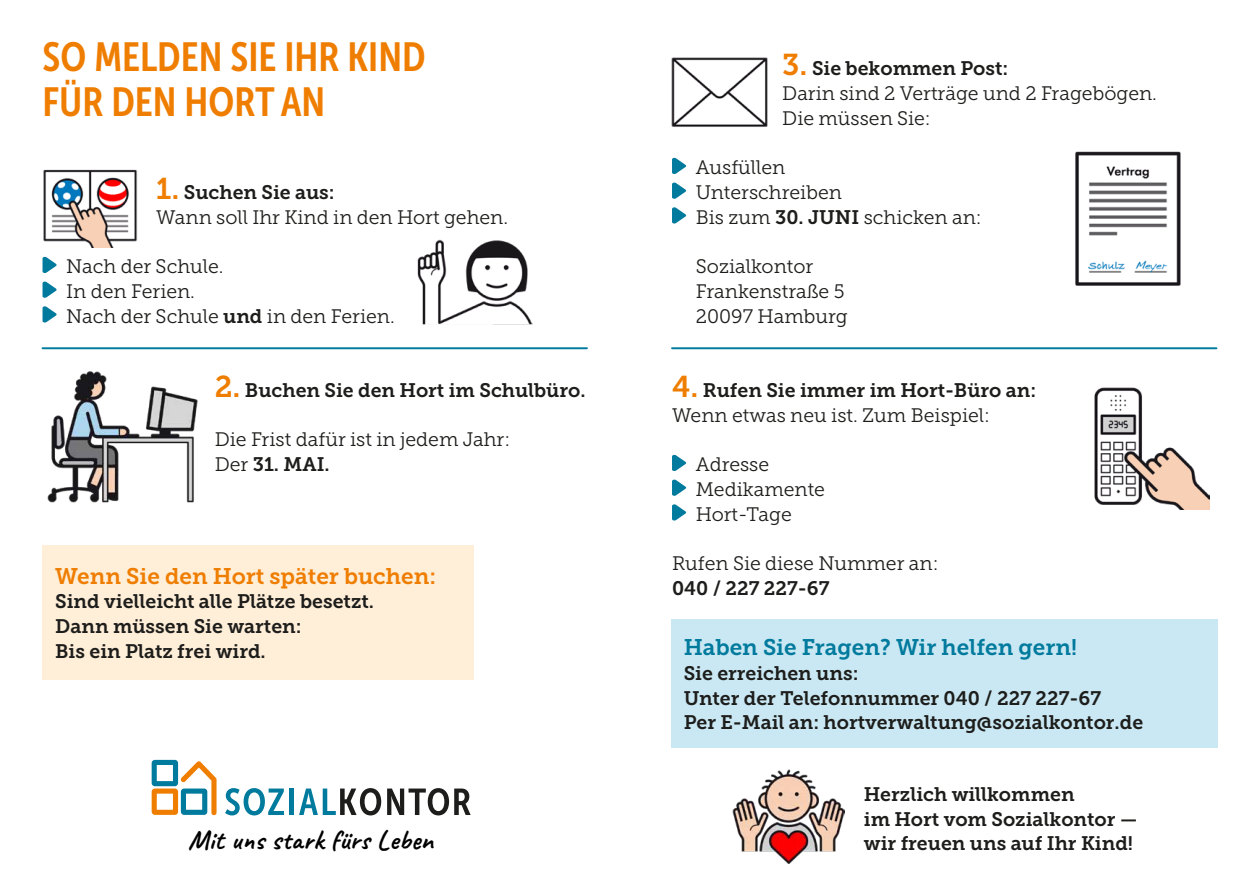
<style>
.page{position:relative;width:1259px;height:893px;background:#fff}
.page>*{position:absolute;margin:0;border:0;box-sizing:border-box;transform-origin:0 0}
.t1{font:40.5px/45px "Museo Sans Cond 700";color:#ef7d00}
.t2{font:27.75px "Caveat";letter-spacing:.01em;color:#010000}
.t3{font:22.5px "Museo Slab 700";color:#007a9d}
.t4{font:22.5px "Museo Slab 700";color:#ef7d00}
.t5{font:19.5px/24.8px "Museo Slab 700";color:#1d1d1b}
.t6{font:19.5px/24.8px "Museo Slab 300";color:#1d1d1b}
.s1{font-size:30px;color:#ef7d00}
.s2{font-family:"Museo Slab 700"}
.s3{font-family:"Museo Slab 300"}
</style>
<div class="page">
<svg style="left:43px;top:257px;width:14px;height:16px"></svg>
<svg style="left:43px;top:281px;width:14px;height:17px"></svg>
<svg style="left:43px;top:306px;width:14px;height:17px"></svg>
<img style="left:43px;top:169px;width:95px;height:78px">
<img style="left:417px;top:239px;width:115px;height:86px">
<hr style="left:43px;top:347px;width:544px;height:2px;background:#007a9d">
<hr style="left:672px;top:347px;width:544px;height:2px;background:#007a9d">
<img style="left:47px;top:371px;width:151px;height:132px">
<div style="left:43px;top:545px;width:431px;height:134px;background:#ffeed8"></div>
<div style="left:671px;top:620px;width:546px;height:128px;background:#cae8f3"></div>
<svg style="left:672px;top:158px;width:14px;height:16px"></svg>
<svg style="left:672px;top:182px;width:14px;height:17px"></svg>
<svg style="left:672px;top:207px;width:14px;height:17px"></svg>
<svg style="left:672px;top:455px;width:14px;height:16px"></svg>
<svg style="left:672px;top:479px;width:14px;height:17px"></svg>
<svg style="left:672px;top:504px;width:14px;height:17px"></svg>
<img style="left:671px;top:57px;width:97px;height:70px">
<img style="left:1075px;top:151px;width:106px;height:135px">
<img style="left:1094px;top:387px;width:115px;height:123px">
<img style="left:732px;top:770px;width:112px;height:93px">
<svg style="left:225px;top:788px;width:59px;height:27px"></svg>
<hr style="left:290px;top:788px;width:4px;height:27px;background:#007a9d">
<svg style="left:299px;top:788px;width:82px;height:27px"></svg>
<svg style="left:387px;top:788px;width:84px;height:27px"></svg>
<svg style="left:152px;top:760px;width:64px;height:55px"></svg>
<h1 class="t1" style="left:43px;top:35px;width:385px">SO MELDEN SIE IHR KIND<br>FÜR DEN HORT AN</h1>
<p class="t5" style="left:156px;top:180px;width:180px"><span class="s1">1.</span> Suchen Sie aus:</p>
<p class="t6" style="left:156px;top:205px;width:353px">Wann soll Ihr Kind in den Hort gehen.</p>
<p class="t6" style="left:66px;top:254px;width:330px">Nach der Schule.<br>In den Ferien.<br>Nach der Schule <span class="s2">und</span> in den Ferien.</p>
<p class="t5" style="left:215px;top:378px;width:372px"><span class="s1">2.</span> Buchen Sie den Hort im Schulbüro.</p>
<p class="t6" style="left:215px;top:427px;width:297px">Die Frist dafür ist in jedem Jahr:</p>
<p class="t5" style="left:215px;top:452px;width:117px"><span class="s3">Der</span> 31. MAI.</p>
<p class="t4" style="left:55px;top:563px;width:382px">Wenn Sie den Hort später buchen:</p>
<p class="t5" style="left:55px;top:589px;width:320px">Sind vielleicht alle Plätze besetzt.<br>Dann müssen Sie warten:<br>Bis ein Platz frei wird.</p>
<p class="t5" style="left:782px;top:56px;width:228px"><span class="s1">3.</span> Sie bekommen Post:</p>
<p class="t6" style="left:782px;top:81px;width:376px">Darin sind 2 Verträge und 2 Fragebögen.<br>Die müssen Sie:</p>
<p class="t6" style="left:696px;top:155px;width:287px">Ausfüllen<br>Unterschreiben<br>Bis zum <span class="s2">30. JUNI</span> schicken an:</p>
<p class="t6" style="left:696px;top:254px;width:153px">Sozialkontor<br>Frankenstraße 5<br>20097 Hamburg</p>
<p class="t5" style="left:672px;top:378px;width:366px"><span class="s1">4.</span> Rufen Sie immer im Hort-Büro an:</p>
<p class="t6" style="left:672px;top:403px;width:319px">Wenn etwas neu ist. Zum Beispiel:</p>
<p class="t6" style="left:696px;top:452px;width:131px">Adresse<br>Medikamente<br>Hort-Tage</p>
<p class="t6" style="left:672px;top:551px;width:268px">Rufen Sie diese Nummer an:</p>
<p class="t5" style="left:672px;top:576px;width:159px">040 / 227 227-67</p>
<p class="t3" style="left:684px;top:635px;width:395px">Haben Sie Fragen? Wir helfen gern!</p>
<p class="t5" style="left:684px;top:661px;width:461px">Sie erreichen uns:<br>Unter der Telefonnummer 040 / 227 227-67<br>Per E-Mail an: hortverwaltung@sozialkontor.de</p>
<p class="t5" style="left:864px;top:782px;width:275px">Herzlich willkommen<br>im Hort vom Sozialkontor —</p>
<h2 class="t2" style="left:188px;top:822px;width:247px">Mit uns stark fürs Leben</h2>
<p class="t5" style="left:864px;top:831px;width:271px">wir freuen uns auf Ihr Kind!</p>
</div>
